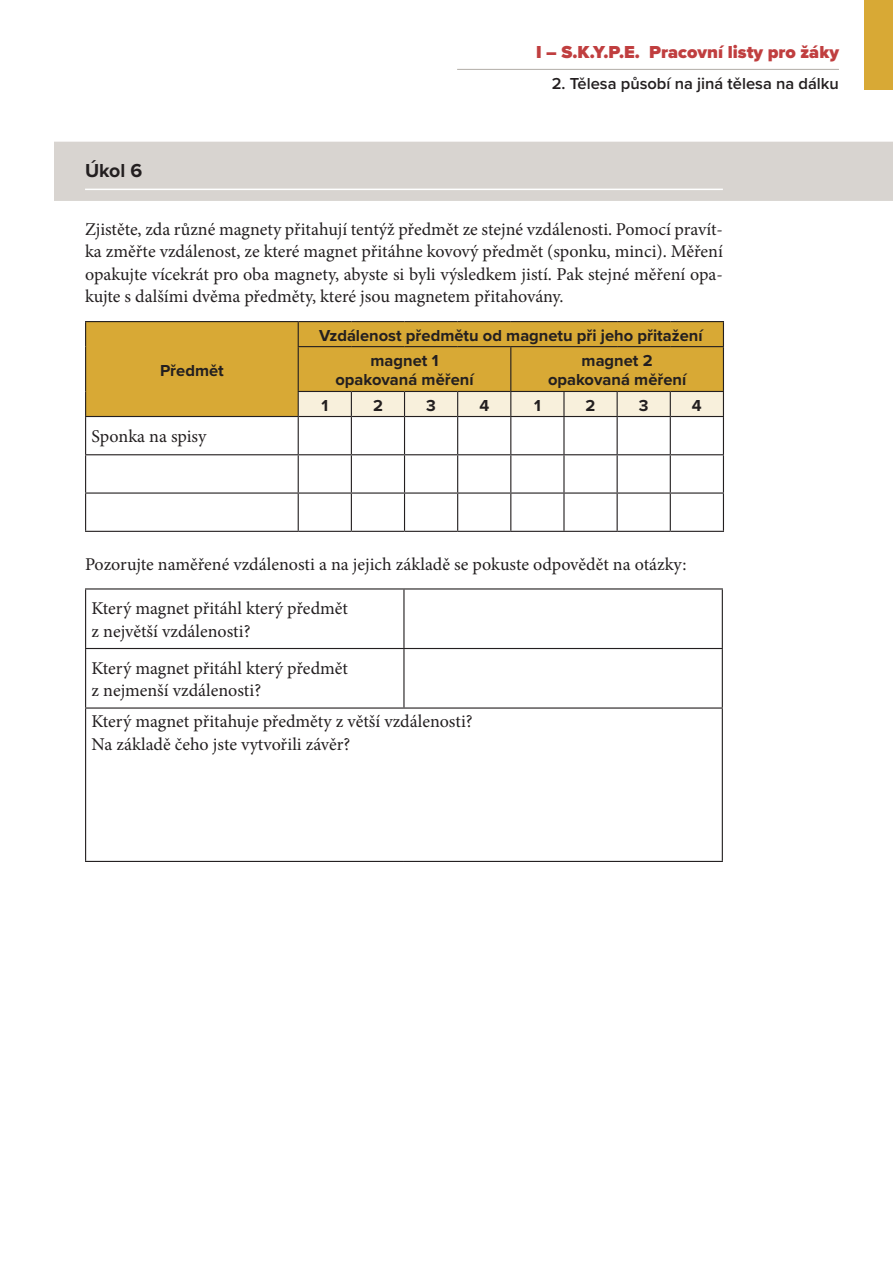
<style>
.page{position:relative;width:893px;height:1263px;background:#fff}
.page>*{position:absolute;margin:0;border:0;box-sizing:border-box;transform-origin:0 0}
.t1{font:700 19.5px "Proxima Nova";color:#231f20}
.t2{font:18px/22.5px "Minion Pro";color:#231f20}
.t3{font:900 18px "Proxima Nova";color:#c03e3f}
.t4{font:700 16.5px/25px "Proxima Nova";color:#231f20}
.t5{font:600 16.5px "Proxima Nova";color:#231f20}
</style>
<div class="page">
<hr style="left:457px;top:69px;width:382px;height:1px;background:#b1ada7">
<div style="left:864px;top:0;width:29px;height:89px;background:#d8a935"></div>
<div style="left:54px;top:142px;width:839px;height:59px;background:#d8d4d0"></div>
<hr style="left:85px;top:189px;width:638px;height:1px;background:#fff">
<div style="left:86px;top:322px;width:637px;height:94px;background:#d8a935"></div>
<svg style="left:723px;top:322px;width:1px;height:24px"></svg>
<hr style="left:723px;top:347px;width:1px;height:44px;background:#231f20">
<hr style="left:85px;top:321px;width:213px;height:1px;background:#231f20">
<svg style="left:85px;top:322px;width:1px;height:25px"></svg>
<hr style="left:85px;top:347px;width:1px;height:44px;background:#231f20">
<svg style="left:85px;top:391px;width:1px;height:25px"></svg>
<svg style="left:298px;top:322px;width:1px;height:24px"></svg>
<hr style="left:298px;top:346px;width:53px;height:1px;background:#231f20">
<hr style="left:298px;top:347px;width:1px;height:44px;background:#231f20">
<hr style="left:351px;top:346px;width:53px;height:1px;background:#231f20">
<hr style="left:404px;top:346px;width:54px;height:1px;background:#231f20">
<hr style="left:458px;top:346px;width:53px;height:1px;background:#231f20">
<hr style="left:511px;top:346px;width:53px;height:1px;background:#231f20">
<hr style="left:510px;top:347px;width:1px;height:44px;background:#231f20">
<hr style="left:564px;top:346px;width:53px;height:1px;background:#231f20">
<hr style="left:617px;top:346px;width:53px;height:1px;background:#231f20">
<hr style="left:670px;top:346px;width:54px;height:1px;background:#231f20">
<svg style="left:298px;top:391px;width:426px;height:25px;background:#eae2cf"></svg>
<hr style="left:85px;top:416px;width:213px;height:1px;background:#231f20">
<hr style="left:85px;top:417px;width:1px;height:37px;background:#231f20">
<hr style="left:298px;top:416px;width:53px;height:1px;background:#231f20">
<hr style="left:298px;top:417px;width:1px;height:37px;background:#231f20">
<hr style="left:351px;top:416px;width:53px;height:1px;background:#231f20">
<hr style="left:351px;top:417px;width:1px;height:37px;background:#231f20">
<hr style="left:404px;top:416px;width:54px;height:1px;background:#231f20">
<hr style="left:404px;top:417px;width:1px;height:37px;background:#231f20">
<hr style="left:458px;top:416px;width:53px;height:1px;background:#231f20">
<hr style="left:457px;top:417px;width:1px;height:37px;background:#231f20">
<hr style="left:511px;top:416px;width:53px;height:1px;background:#231f20">
<hr style="left:510px;top:417px;width:1px;height:37px;background:#231f20">
<hr style="left:564px;top:416px;width:53px;height:1px;background:#231f20">
<hr style="left:563px;top:417px;width:2px;height:37px;background:#231f20">
<hr style="left:617px;top:416px;width:53px;height:1px;background:#231f20">
<hr style="left:617px;top:417px;width:1px;height:37px;background:#231f20">
<hr style="left:670px;top:416px;width:54px;height:1px;background:#231f20">
<hr style="left:670px;top:417px;width:1px;height:37px;background:#231f20">
<hr style="left:723px;top:417px;width:1px;height:37px;background:#231f20">
<hr style="left:85px;top:454px;width:213px;height:1px;background:#231f20">
<hr style="left:85px;top:455px;width:1px;height:37px;background:#231f20">
<hr style="left:298px;top:454px;width:53px;height:1px;background:#231f20">
<hr style="left:298px;top:455px;width:1px;height:37px;background:#231f20">
<hr style="left:351px;top:454px;width:53px;height:1px;background:#231f20">
<hr style="left:351px;top:455px;width:1px;height:37px;background:#231f20">
<hr style="left:404px;top:454px;width:54px;height:1px;background:#231f20">
<hr style="left:404px;top:455px;width:1px;height:37px;background:#231f20">
<hr style="left:458px;top:454px;width:53px;height:1px;background:#231f20">
<hr style="left:457px;top:455px;width:1px;height:37px;background:#231f20">
<hr style="left:511px;top:454px;width:53px;height:1px;background:#231f20">
<hr style="left:510px;top:455px;width:1px;height:37px;background:#231f20">
<hr style="left:564px;top:454px;width:53px;height:1px;background:#231f20">
<hr style="left:563px;top:455px;width:2px;height:37px;background:#231f20">
<hr style="left:617px;top:454px;width:53px;height:1px;background:#231f20">
<hr style="left:617px;top:455px;width:1px;height:37px;background:#231f20">
<hr style="left:670px;top:454px;width:54px;height:1px;background:#231f20">
<hr style="left:670px;top:455px;width:1px;height:37px;background:#231f20">
<hr style="left:723px;top:455px;width:1px;height:37px;background:#231f20">
<hr style="left:85px;top:492px;width:213px;height:2px;background:#231f20">
<hr style="left:85px;top:494px;width:1px;height:37px;background:#231f20">
<hr style="left:298px;top:492px;width:53px;height:2px;background:#231f20">
<hr style="left:298px;top:494px;width:1px;height:37px;background:#231f20">
<hr style="left:351px;top:492px;width:53px;height:2px;background:#231f20">
<hr style="left:351px;top:494px;width:1px;height:37px;background:#231f20">
<hr style="left:404px;top:492px;width:54px;height:2px;background:#231f20">
<hr style="left:404px;top:494px;width:1px;height:37px;background:#231f20">
<hr style="left:458px;top:492px;width:53px;height:2px;background:#231f20">
<hr style="left:457px;top:494px;width:1px;height:37px;background:#231f20">
<hr style="left:511px;top:492px;width:53px;height:2px;background:#231f20">
<hr style="left:510px;top:494px;width:1px;height:37px;background:#231f20">
<hr style="left:564px;top:492px;width:53px;height:2px;background:#231f20">
<hr style="left:563px;top:494px;width:2px;height:37px;background:#231f20">
<hr style="left:617px;top:492px;width:53px;height:2px;background:#231f20">
<hr style="left:617px;top:494px;width:1px;height:37px;background:#231f20">
<hr style="left:670px;top:492px;width:54px;height:2px;background:#231f20">
<hr style="left:670px;top:494px;width:1px;height:37px;background:#231f20">
<hr style="left:723px;top:494px;width:1px;height:37px;background:#231f20">
<hr style="left:298px;top:321px;width:53px;height:1px;background:#231f20">
<hr style="left:351px;top:321px;width:53px;height:1px;background:#231f20">
<hr style="left:404px;top:321px;width:54px;height:1px;background:#231f20">
<hr style="left:458px;top:321px;width:53px;height:1px;background:#231f20">
<hr style="left:511px;top:321px;width:53px;height:1px;background:#231f20">
<hr style="left:564px;top:321px;width:53px;height:1px;background:#231f20">
<hr style="left:617px;top:321px;width:53px;height:1px;background:#231f20">
<hr style="left:670px;top:321px;width:54px;height:1px;background:#231f20">
<hr style="left:85px;top:531px;width:213px;height:1px;background:#231f20">
<hr style="left:298px;top:531px;width:53px;height:1px;background:#231f20">
<hr style="left:351px;top:531px;width:53px;height:1px;background:#231f20">
<hr style="left:404px;top:531px;width:54px;height:1px;background:#231f20">
<hr style="left:458px;top:531px;width:53px;height:1px;background:#231f20">
<hr style="left:511px;top:531px;width:53px;height:1px;background:#231f20">
<hr style="left:564px;top:531px;width:53px;height:1px;background:#231f20">
<hr style="left:617px;top:531px;width:53px;height:1px;background:#231f20">
<hr style="left:670px;top:531px;width:54px;height:1px;background:#231f20">
<hr style="left:722px;top:709px;width:1px;height:152px;background:#231f20">
<hr style="left:85px;top:588px;width:319px;height:1px;background:#231f20">
<hr style="left:85px;top:589px;width:1px;height:59px;background:#231f20">
<hr style="left:404px;top:588px;width:319px;height:1px;background:#231f20">
<hr style="left:403px;top:589px;width:1px;height:59px;background:#231f20">
<hr style="left:722px;top:589px;width:1px;height:59px;background:#231f20">
<hr style="left:85px;top:648px;width:319px;height:1px;background:#231f20">
<hr style="left:85px;top:649px;width:1px;height:58px;background:#231f20">
<hr style="left:404px;top:648px;width:319px;height:1px;background:#231f20">
<hr style="left:403px;top:649px;width:1px;height:58px;background:#231f20">
<hr style="left:722px;top:649px;width:1px;height:58px;background:#231f20">
<hr style="left:85px;top:707px;width:319px;height:2px;background:#231f20">
<hr style="left:85px;top:709px;width:1px;height:152px;background:#231f20">
<hr style="left:404px;top:707px;width:319px;height:2px;background:#231f20">
<hr style="left:85px;top:861px;width:319px;height:1px;background:#231f20">
<hr style="left:404px;top:861px;width:319px;height:1px;background:#231f20">
<p class="t1" style="left:85px;top:156px;width:59px">Úkol 6</p>
<p class="t3" style="left:536px;top:38px;width:304px">I – S.K.Y.P.E. Pracovní listy pro žáky</p>
<p class="t5" style="left:552px;top:71px;width:289px">2. Tělesa působí na jiná tělesa na dálku</p>
<p class="t2" style="left:85px;top:218px;width:639px;text-align:justify">Zjistěte, zda různé magnety přitahují tentýž předmět ze stejné vzdálenosti. Pomocí pravít&shy;ka změřte vzdálenost, ze které magnet přitáhne kovový předmět (sponku, minci). Měření opakujte vícekrát pro oba magnety, abyste si byli výsledkem jistí. Pak stejné měření opa&shy;kujte s dalšími dvěma předměty, které jsou magnetem přitahovány.</p>
<p class="t4" style="left:160px;top:357px;width:65px">Předmět</p>
<p class="t2" style="left:92px;top:425px;width:116px">Sponka na spisy</p>
<p class="t4" style="left:371px;top:322px;width:334px;text-indent:-51px">Vzdálenost předmětu od magnetu při jeho přitažení magnet 1</p>
<p class="t4" style="left:335px;top:367px;width:140px">opakovaná měření</p>
<p class="t4" style="left:548px;top:350px;width:140px;line-height:19.8px;text-align:center">magnet 2 opakovaná měření</p>
<p class="t4" style="left:321px;top:392px;width:8px">1</p>
<p class="t4" style="left:373px;top:392px;width:11px">2</p>
<p class="t4" style="left:426px;top:392px;width:11px">3</p>
<p class="t4" style="left:479px;top:392px;width:11px">4</p>
<p class="t4" style="left:534px;top:392px;width:8px">1</p>
<p class="t4" style="left:586px;top:392px;width:11px">2</p>
<p class="t4" style="left:639px;top:392px;width:11px">3</p>
<p class="t4" style="left:692px;top:392px;width:11px">4</p>
<p class="t2" style="left:85px;top:553px;width:603px">Pozorujte naměřené vzdálenosti a na jejich základě se pokuste odpovědět na otázky:</p>
<p class="t2" style="left:92px;top:597px;width:258px">Který magnet přitáhl který předmět z největší vzdálenosti?</p>
<p class="t2" style="left:92px;top:657px;width:258px">Který magnet přitáhl který předmět z nejmenší vzdálenosti?</p>
<p class="t2" style="left:92px;top:710px;width:383px">Který magnet přitahuje předměty z větší vzdálenosti?<br>Na základě čeho jste vytvořili závěr?</p>
</div>
